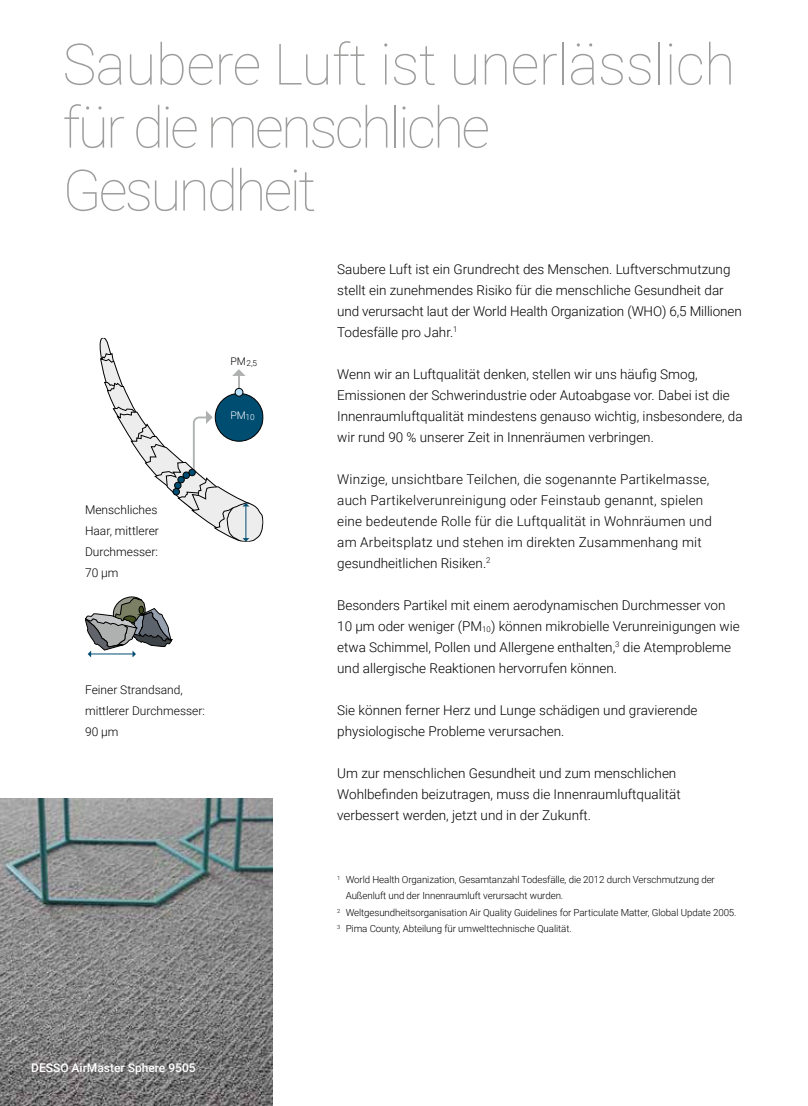
<style>
.page{position:relative;width:808px;height:1106px;background:#fff}
.page>*{position:absolute;margin:0;border:0;box-sizing:border-box;transform-origin:0 0}
.t1{font:100 57px/63px "Roboto";letter-spacing:-.05em;color:#9d9d9c}
.t2{font:300 13.5px/21px "Roboto";color:#000}
.t3{font:300 12px/21px "Roboto";color:#000}
.t4{font:500 12px "Roboto";color:#fff}
.t5{font:300 10.5px "Roboto";color:#fff}
.t6{font:300 9.75px "Roboto";letter-spacing:-.01em;color:#000}
.t7{font:300 8.25px "Roboto";color:#000}
</style>
<div class="page">
<svg style="left:85px;top:338px;width:178px;height:319px"></svg>
<img style="left:0;top:798px;width:272px;height:308px">
<h1 class="t1" style="left:63px;top:31px;width:674px">Saubere Luft ist unerlässlich für die menschliche<br>Gesundheit</h1>
<p class="t3" style="left:85px;top:498px;width:75px">Menschliches<br>Haar, mittlerer<br>Durchmesser:<br>70 μm</p>
<p class="t7" style="left:230px;top:358px;width:28px"><sup>PM</sup>2,5</p>
<p class="t5" style="left:230px;top:407px;width:26px">PM<sub>10</sub></p>
<p class="t3" style="left:85px;top:678px;width:121px">Feiner Strandsand, mittlerer Durchmesser:<br>90 μm</p>
<p class="t4" style="left:31px;top:1059px;width:166px">DESSO AirMaster Sphere 9505</p>
<p class="t2" style="left:337px;top:258px;width:406px">Saubere Luft ist ein Grundrecht des Menschen. Luftverschmutzung stellt ein zunehmendes Risiko für die menschliche Gesundheit dar und verursacht laut der World Health Organization (WHO) 6,5 Millionen Todesfälle pro Jahr.<sup>1</sup></p>
<p class="t2" style="left:337px;top:363px;width:407px">Wenn wir an Luftqualität denken, stellen wir uns häufig Smog, Emissionen der Schwerindustrie oder Autoabgase vor. Dabei ist die Innenraumluftqualität mindestens genauso wichtig, insbesondere, da wir rund 90 % unserer Zeit in Innenräumen verbringen.</p>
<p class="t2" style="left:337px;top:468px;width:376px">Winzige, unsichtbare Teilchen, die sogenannte Partikelmasse, auch Partikelverunreinigung oder Feinstaub genannt, spielen eine bedeutende Rolle für die Luftqualität in Wohnräumen und am Arbeitsplatz und stehen im direkten Zusammenhang mit gesundheitlichen Risiken.<sup>2</sup></p>
<p class="t2" style="left:337px;top:594px;width:404px">Besonders Partikel mit einem aerodynamischen Durchmesser von 10 μm oder weniger (PM<sub>10</sub>) können mikrobielle Verunreinigungen wie etwa Schimmel, Pollen und Allergene enthalten,<sup>3</sup> die Atemprobleme und allergische Reaktionen hervorrufen können.</p>
<p class="t2" style="left:337px;top:699px;width:362px">Sie können ferner Herz und Lunge schädigen und gravierende physiologische Probleme verursachen.</p>
<p class="t2" style="left:337px;top:762px;width:345px">Um zur menschlichen Gesundheit und zum menschlichen<br>Wohlbefinden beizutragen, muss die Innenraumluftqualität verbessert werden, jetzt und in der Zukunft.</p>
<p class="t6" style="left:337px;top:872px;width:379px"><sup>1</sup> World Health Organization, Gesamtanzahl Todesfälle, die 2012 durch Verschmutzung der</p>
<p class="t6" style="left:346px;top:889px;width:219px">Außenluft und der Innenraumluft verursacht wurden.</p>
<p class="t6" style="left:337px;top:905px;width:401px"><sup>2</sup> Weltgesundheitsorganisation Air Quality Guidelines for Particulate Matter, Global Update 2005.</p>
<p class="t6" style="left:337px;top:922px;width:236px"><sup>3</sup> Pima County, Abteilung für umwelttechnische Qualität.</p>
</div>
